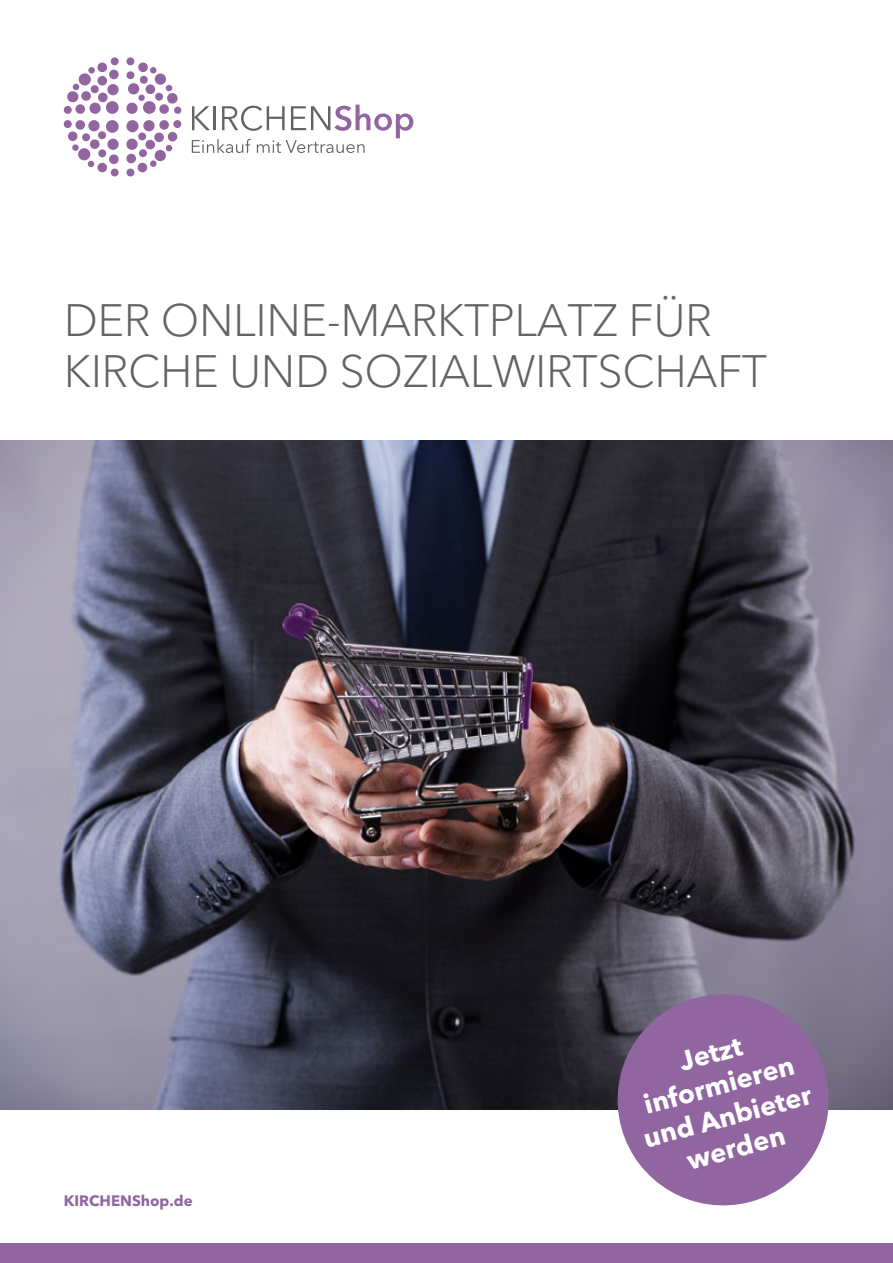
<style>
.page{position:relative;width:893px;height:1263px;background:#fff}
.page>*{position:absolute;margin:0;border:0;box-sizing:border-box;transform-origin:0 0}
.t1{font:300 45px/51px "Avenir Next LT Pro";letter-spacing:-.01em;color:#636362}
.t2{font:700 27px/32.4px "Avenir Next LT Pro";color:#fff;text-align:center}
.t3{font:700 15px "Avenir Next LT Pro";color:#91659f}
</style>
<div class="page">
<div style="left:0;top:1244px;width:893px;height:19px;background:#91659f"></div>
<img style="left:0;top:440px;width:893px;height:670px">
<div style="left:126px;top:103px;width:12px;height:11px;background:#91659f;border-radius:50%"></div>
<div style="left:106px;top:101px;width:13px;height:13px;background:#91659f;border-radius:50%"></div>
<div style="left:128px;top:83px;width:11px;height:11px;background:#91659f;border-radius:50%"></div>
<div style="left:107px;top:84px;width:12px;height:11px;background:#91659f;border-radius:50%"></div>
<div style="left:126px;top:139px;width:12px;height:11px;background:#91659f;border-radius:50%"></div>
<div style="left:107px;top:139px;width:12px;height:11px;background:#91659f;border-radius:50%"></div>
<div style="left:89px;top:103px;width:12px;height:11px;background:#91659f;border-radius:50%"></div>
<div style="left:143px;top:101px;width:13px;height:13px;background:#91659f;border-radius:50%"></div>
<div style="left:88px;top:120px;width:12px;height:11px;background:#91659f;border-radius:50%"></div>
<div style="left:143px;top:120px;width:12px;height:11px;background:#91659f;border-radius:50%"></div>
<div style="left:126px;top:120px;width:13px;height:12px;background:#91659f;border-radius:50%"></div>
<div style="left:106px;top:120px;width:13px;height:13px;background:#91659f;border-radius:50%"></div>
<div style="left:79px;top:73px;width:12px;height:12px;background:#91659f;border-radius:50%"></div>
<div style="left:155px;top:150px;width:11px;height:11px;background:#91659f;border-radius:50%"></div>
<svg style="left:97px;top:62px;width:10px;height:11px"></svg>
<svg style="left:137px;top:162px;width:11px;height:11px"></svg>
<svg style="left:68px;top:131px;width:10px;height:10px"></svg>
<div style="left:78px;top:148px;width:12px;height:12px;background:#91659f;border-radius:50%"></div>
<div style="left:155px;top:74px;width:11px;height:11px;background:#91659f;border-radius:50%"></div>
<svg style="left:138px;top:62px;width:10px;height:10px"></svg>
<div style="left:91px;top:85px;width:8px;height:8px;background:#91659f;border-radius:50%"></div>
<div style="left:98px;top:93px;width:10px;height:9px;background:#91659f;border-radius:50%"></div>
<div style="left:138px;top:132px;width:8px;height:8px;background:#91659f;border-radius:50%"></div>
<div style="left:145px;top:140px;width:10px;height:9px;background:#91659f;border-radius:50%"></div>
<div style="left:138px;top:95px;width:7px;height:6px;background:#91659f;border-radius:50%"></div>
<div style="left:146px;top:84px;width:9px;height:10px;background:#91659f;border-radius:50%"></div>
<div style="left:90px;top:139px;width:10px;height:10px;background:#91659f;border-radius:50%"></div>
<div style="left:98px;top:131px;width:8px;height:8px;background:#91659f;border-radius:50%"></div>
<div style="left:98px;top:149px;width:8px;height:8px;background:#91659f;border-radius:50%"></div>
<div style="left:109px;top:154px;width:10px;height:10px;background:#91659f;border-radius:50%"></div>
<div style="left:126px;top:154px;width:10px;height:9px;background:#91659f;border-radius:50%"></div>
<div style="left:109px;top:70px;width:10px;height:9px;background:#91659f;border-radius:50%"></div>
<div style="left:126px;top:71px;width:8px;height:8px;background:#91659f;border-radius:50%"></div>
<div style="left:111px;top:57px;width:8px;height:8px;background:#91659f;border-radius:50%"></div>
<div style="left:126px;top:57px;width:8px;height:8px;background:#91659f;border-radius:50%"></div>
<div style="left:111px;top:169px;width:8px;height:7px;background:#91659f;border-radius:50%"></div>
<div style="left:126px;top:169px;width:8px;height:7px;background:#91659f;border-radius:50%"></div>
<div style="left:139px;top:149px;width:8px;height:8px;background:#91659f;border-radius:50%"></div>
<div style="left:97px;top:76px;width:10px;height:9px;background:#91659f;border-radius:50%"></div>
<div style="left:140px;top:76px;width:8px;height:8px;background:#91659f;border-radius:50%"></div>
<div style="left:82px;top:133px;width:8px;height:8px;background:#91659f;border-radius:50%"></div>
<div style="left:154px;top:133px;width:10px;height:9px;background:#91659f;border-radius:50%"></div>
<div style="left:81px;top:91px;width:10px;height:10px;background:#91659f;border-radius:50%"></div>
<div style="left:155px;top:93px;width:8px;height:8px;background:#91659f;border-radius:50%"></div>
<div style="left:75px;top:120px;width:10px;height:10px;background:#91659f;border-radius:50%"></div>
<div style="left:159px;top:120px;width:10px;height:10px;background:#91659f;border-radius:50%"></div>
<div style="left:75px;top:104px;width:10px;height:10px;background:#91659f;border-radius:50%"></div>
<div style="left:159px;top:104px;width:10px;height:10px;background:#91659f;border-radius:50%"></div>
<div style="left:64px;top:120px;width:8px;height:8px;background:#91659f;border-radius:50%"></div>
<div style="left:64px;top:106px;width:8px;height:8px;background:#91659f;border-radius:50%"></div>
<div style="left:173px;top:120px;width:8px;height:8px;background:#91659f;border-radius:50%"></div>
<div style="left:174px;top:107px;width:7px;height:7px;background:#91659f;border-radius:50%"></div>
<div style="left:72px;top:144px;width:7px;height:7px;background:#91659f;border-radius:50%"></div>
<svg style="left:166px;top:132px;width:12px;height:19px"></svg>
<svg style="left:67px;top:84px;width:12px;height:19px"></svg>
<svg style="left:166px;top:85px;width:12px;height:19px"></svg>
<svg style="left:88px;top:161px;width:19px;height:12px"></svg>
<div style="left:150px;top:160px;width:6px;height:7px;background:#91659f;border-radius:50%"></div>
<div style="left:88px;top:67px;width:7px;height:7px;background:#91659f;border-radius:50%"></div>
<div style="left:150px;top:67px;width:6px;height:7px;background:#91659f;border-radius:50%"></div>
<svg style="left:192px;top:105px;width:221px;height:48px"></svg>
<svg style="left:606px;top:983px;width:234px;height:223px;fill:#91659f"></svg>
<p class="t1" style="left:64px;top:295px;width:705px">DER ONLINE-MARKTPLATZ FÜR<br>KIRCHE UND SOZIALWIRTSCHAFT</p>
<p class="t3" style="left:64px;top:1191px;width:130px">KIRCHENShop.de</p>
<p class="t2" style="left:623px;top:1060px;width:174px;rotate:-15deg">Jetzt informieren und Anbieter werden</p>
</div>
